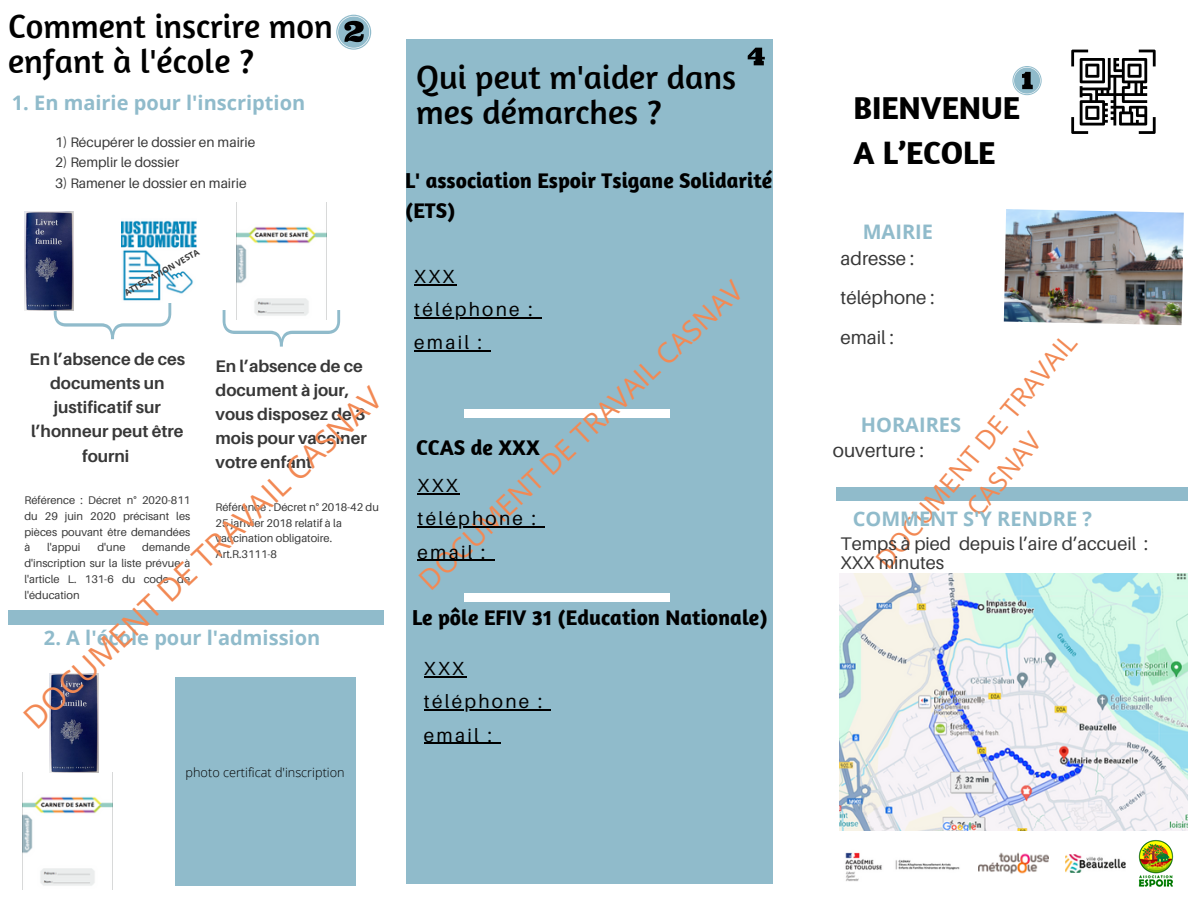
<style>
.page{position:relative;width:1188px;height:918px;background:#fff}
.page>*{position:absolute;margin:0;border:0;box-sizing:border-box;transform-origin:0 0}
.t1{font:34.2px/35px "Amaranth";color:#000}
.t2{font:700 32.4px/45px "Amaranth";color:#000}
.t3{font:31.35px "Open Sans";color:#f28954}
.t4{font:28.35px "Open Sans";color:#f28954}
.t5{font:26.25px/36px "Open Sans";color:#f28954;text-align:center}
.t6{font:700 21.6px/29.2px "Amaranth";color:#000}
.t7{font:700 19.95px "Open Sans";color:#90bbcb}
.t8{font:19.05px "Aileron";letter-spacing:.12em;color:#000}
.t9{font:19.05px "Aileron";color:#383838}
.t10{font:18.75px "Aileron";color:#383838}
.t11{font:18.3px/19.2px "Aileron";color:#383838}
.t12{font:700 16.8px/24.2px "Aileron";color:#383838;text-align:center}
.t13{font:13.8px "Aileron";color:#383838}
.t14{font:300 12.75px "Open Sans";color:#000}
.t15{font:11.1px/15.8px "Aileron";color:#383838;text-align:justify}
.t16{font:700 8.4px "Open Sans";color:#383838}
</style>
<div class="page">
<div style="left:407px;top:39px;width:365px;height:845px;background:#90bbcb"></div>
<div style="left:836px;top:487px;width:352px;height:14px;background:#90bbcb"></div>
<div style="left:464px;top:410px;width:206px;height:7px;background:#fff"></div>
<div style="left:8px;top:610px;width:376px;height:15px;background:#90bbcb"></div>
<div style="left:464px;top:594px;width:206px;height:8px;background:#fff"></div>
<svg style="left:54px;top:303px;width:117px;height:36px"></svg>
<img style="left:24px;top:212px;width:50px;height:99px">
<img style="left:121px;top:220px;width:75px;height:81px">
<svg style="left:223px;top:311px;width:117px;height:36px"></svg>
<img style="left:236px;top:202px;width:90px;height:117px">
<img style="left:22px;top:772px;width:90px;height:117px">
<img style="left:49px;top:674px;width:50px;height:99px">
<div style="left:175px;top:677px;width:181px;height:209px;background:#90bbcb"></div>
<img style="left:1004px;top:209px;width:180px;height:116px">
<img style="left:839px;top:573px;width:348px;height:258px">
<img style="left:979px;top:852px;width:69px;height:22px">
<img style="left:1066px;top:855px;width:59px;height:18px">
<img style="left:1138px;top:840px;width:36px;height:47px">
<svg style="left:1012px;top:66px;width:30px;height:29px"></svg>
<svg style="left:336px;top:15px;width:35px;height:35px"></svg>
<svg style="left:747px;top:47px;width:18px;height:19px"></svg>
<img style="left:845px;top:852px;width:115px;height:29px">
<hr style="left:414px;top:284px;width:43px;height:2px;background:#000">
<hr style="left:414px;top:318px;width:121px;height:1px;background:#000">
<hr style="left:414px;top:351px;width:70px;height:1px;background:#000">
<svg style="left:1071px;top:50px;width:85px;height:84px"></svg>
<hr style="left:418px;top:494px;width:42px;height:1px;background:#000">
<hr style="left:418px;top:527px;width:120px;height:1px;background:#000">
<hr style="left:418px;top:560px;width:70px;height:1px;background:#000">
<hr style="left:424px;top:677px;width:42px;height:1px;background:#000">
<hr style="left:424px;top:710px;width:121px;height:1px;background:#000">
<hr style="left:424px;top:743px;width:70px;height:1px;background:#000">
<h6 class="t1" style="left:8px;top:8px;width:326px">Comment inscrire mon enfant à l'école ?</h6>
<p class="t7" style="left:12px;top:89px;width:295px">1. En mairie pour l'inscription</p>
<p class="t13" style="left:55px;top:134px;width:202px">1) Récupérer le dossier en mairie</p>
<p class="t13" style="left:55px;top:154px;width:126px">2) Remplir le dossier</p>
<p class="t13" style="left:55px;top:174px;width:193px">3) Ramener le dossier en mairie</p>
<h3 class="t16" style="left:122px;top:288px;width:86px;rotate:-30deg">ATTESTATION VESTA</h3>
<p class="t12" style="left:30px;top:347px;width:157px">En l’absence de ces documents un justificatif sur l’honneur peut être fourni</p>
<p class="t15" style="left:24px;top:492px;width:167px">Référence : Décret n° 2020-811 du 29 juin 2020 précisant les pièces pouvant être demandées à</p>
<p class="t12" style="left:216px;top:353px;width:153px;text-align:left">En l’absence de ce document à jour, vous disposez de 3 mois pour vacciner votre enfant</p>
<p class="t15" style="left:216px;top:499px;width:165px;text-align:left">Référence : Décret n° 2018-42 du<br>25 janvier 2018 relatif à la vaccination obligatoire.<br>Art.R.3111-8</p>
<p class="t3" style="left:12px;top:705px;width:481px;rotate:-43deg">DOCUMENT DE TRAVAIL CASNAV</p>
<p class="t15" style="left:24px;top:540px;width:167px;text-indent:118px">demande d'inscription sur la liste prévue à l'article L. 131-6 du code de l'éducation</p>
<p class="t15" style="left:47px;top:540px;width:35px">l'appui</p>
<p class="t15" style="left:97px;top:540px;width:30px">d'une</p>
<h6 class="t7" style="left:44px;top:623px;width:278px">2. A l'école pour l'admission</h6>
<p class="t14" style="left:186px;top:763px;width:161px">photo certificat d'inscription</p>
<p class="t1" style="left:416px;top:59px;width:322px">Qui peut m'aider dans mes démarches ?</p>
<p class="t6" style="left:405px;top:166px;width:369px">L' association Espoir Tsigane Solidarité (ETS)</p>
<p class="t8" style="left:414px;top:265px;width:42px">XXX</p>
<p class="t8" style="left:414px;top:298px;width:120px">téléphone :</p>
<h6 class="t8" style="left:414px;top:331px;width:69px">email :</h6>
<p class="t4" style="left:409px;top:568px;width:435px;rotate:-43deg">DOCUMENT DE TRAVAIL CASNAV</p>
<p class="t6" style="left:416px;top:432px;width:125px">CCAS de XXX</p>
<h1 class="t8" style="left:418px;top:474px;width:42px">XXX</h1>
<p class="t8" style="left:418px;top:507px;width:120px">téléphone :</p>
<h5 class="t8" style="left:418px;top:540px;width:69px">email :</h5>
<p class="t6" style="left:412px;top:602px;width:357px">Le pôle EFIV 31 (Education Nationale)</p>
<p class="t8" style="left:424px;top:657px;width:42px">XXX</p>
<p class="t8" style="left:424px;top:690px;width:120px">téléphone :</p>
<p class="t8" style="left:424px;top:723px;width:69px">email :</p>
<h6 class="t2" style="left:854px;top:85px;width:168px">BIENVENUE<br>A L’ECOLE</h6>
<p class="t7" style="left:863px;top:217px;width:72px">MAIRIE</p>
<h4 class="t10" style="left:841px;top:247px;width:75px">adresse :</h4>
<p class="t10" style="left:841px;top:286px;width:96px">téléphone :</p>
<p class="t10" style="left:841px;top:325px;width:55px">email :</p>
<p class="t5" style="left:867px;top:552px;width:298px;rotate:-50deg">DOCUMENT DE TRAVAIL<br>CASNAV</p>
<p class="t7" style="left:861px;top:411px;width:102px">HORAIRES</p>
<h2 class="t9" style="left:833px;top:439px;width:92px">ouverture :</h2>
<p class="t7" style="left:853px;top:505px;width:241px">COMMENT S'Y RENDRE ?</p>
<p class="t11" style="left:841px;top:533px;width:309px">Temps à pied depuis l’aire d’accueil :<br>XXX minutes</p>
</div>
